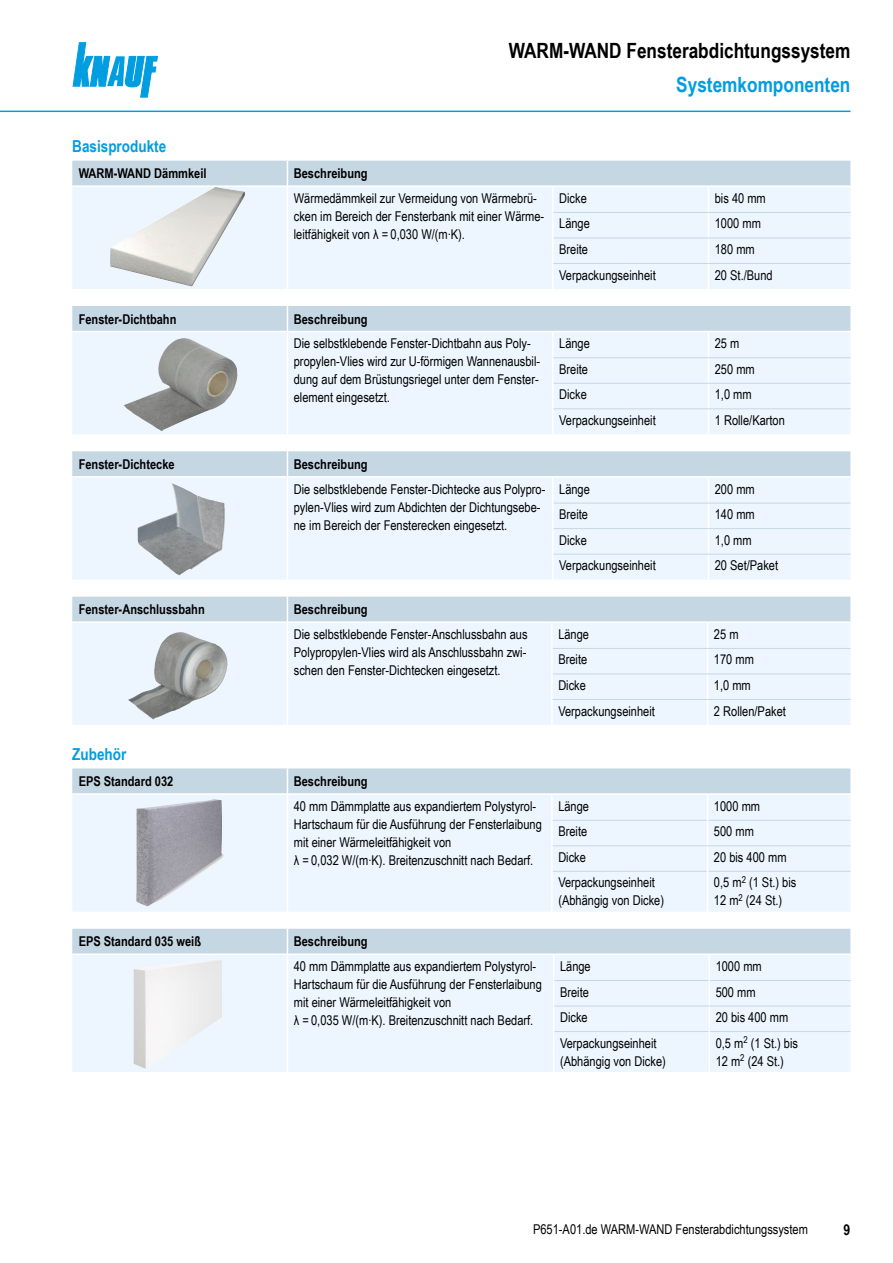
<style>
.page{position:relative;width:893px;height:1263px;background:#fff}
.page>*{position:absolute;margin:0;border:0;box-sizing:border-box;transform-origin:0 0}
.Ue1_Kopf_Ma{font:700 21px "Arial Narrow";color:#000}
.IHV_Ue2_Kopf_Ma{font:700 21px "Arial Narrow";color:#009de0}
.IHV_Ue3_11cyan_Ma{font:700 16.5px "Arial Narrow";color:#009de0}
.t1{font:700 15px "Arial Narrow";color:#000}
.Tab_Text_Ma{font:13.5px/18px "Arial Narrow";color:#000}
.Tab_Kopf_Ma{font:700 13.5px "Arial Narrow";color:#000}
</style>
<div class="page">
<svg style="left:73px;top:43px;width:84px;height:54px"></svg>
<hr style="left:0;top:111px;width:850px;height:1px;background:#009de0">
<svg style="left:72px;top:161px;width:778px;height:128px;background:#e4eff8"></svg>
<hr style="left:708px;top:212px;width:142px;height:1px;background:#c6d7e4">
<hr style="left:708px;top:238px;width:142px;height:1px;background:#c6d7e4">
<hr style="left:708px;top:263px;width:142px;height:1px;background:#c6d7e4">
<hr style="left:554px;top:212px;width:154px;height:1px;background:#c6d7e4">
<hr style="left:554px;top:238px;width:154px;height:1px;background:#c6d7e4">
<hr style="left:554px;top:263px;width:154px;height:1px;background:#c6d7e4">
<img style="left:110px;top:187px;width:137px;height:99px">
<svg style="left:72px;top:306px;width:778px;height:128px;background:#e4eff8"></svg>
<hr style="left:708px;top:357px;width:142px;height:1px;background:#c6d7e4">
<hr style="left:708px;top:383px;width:142px;height:1px;background:#c6d7e4">
<hr style="left:708px;top:408px;width:142px;height:1px;background:#c6d7e4">
<hr style="left:554px;top:357px;width:154px;height:1px;background:#c6d7e4">
<hr style="left:554px;top:383px;width:154px;height:1px;background:#c6d7e4">
<hr style="left:554px;top:408px;width:154px;height:1px;background:#c6d7e4">
<img style="left:123px;top:338px;width:115px;height:93px">
<svg style="left:72px;top:451px;width:778px;height:129px;background:#e5eff8"></svg>
<hr style="left:708px;top:503px;width:142px;height:1px;background:#c6d7e4">
<hr style="left:708px;top:528px;width:142px;height:1px;background:#c6d7e4">
<hr style="left:708px;top:554px;width:142px;height:1px;background:#c6d7e4">
<hr style="left:554px;top:503px;width:154px;height:1px;background:#c6d7e4">
<hr style="left:554px;top:528px;width:154px;height:1px;background:#c6d7e4">
<hr style="left:554px;top:554px;width:154px;height:1px;background:#c6d7e4">
<img style="left:137px;top:483px;width:88px;height:92px">
<svg style="left:72px;top:597px;width:778px;height:128px;background:#e5eff8"></svg>
<hr style="left:708px;top:648px;width:142px;height:1px;background:#c6d7e4">
<hr style="left:708px;top:673px;width:142px;height:1px;background:#c6d7e4">
<hr style="left:708px;top:699px;width:142px;height:1px;background:#c6d7e4">
<hr style="left:553px;top:648px;width:155px;height:1px;background:#c6d7e4">
<hr style="left:553px;top:673px;width:155px;height:1px;background:#c6d7e4">
<hr style="left:553px;top:699px;width:155px;height:1px;background:#c6d7e4">
<img style="left:128px;top:632px;width:101px;height:87px">
<div style="left:72px;top:871px;width:778px;height:41px;background:#edf6fe"></div>
<hr style="left:553px;top:871px;width:154px;height:1px;background:#c6d7e4">
<hr style="left:708px;top:871px;width:142px;height:1px;background:#c6d7e4">
<hr style="left:707px;top:871px;width:1px;height:41px;background:#fff">
<hr style="left:287px;top:871px;width:1px;height:41px;background:#fff">
<hr style="left:551px;top:871px;width:2px;height:41px;background:#fff">
<svg style="left:72px;top:768px;width:778px;height:103px;background:#e2edf7"></svg>
<hr style="left:708px;top:845px;width:142px;height:1px;background:#c6d7e4">
<hr style="left:553px;top:820px;width:154px;height:1px;background:#c6d7e4">
<hr style="left:553px;top:845px;width:155px;height:1px;background:#c6d7e4">
<img style="left:133px;top:799px;width:95px;height:107px">
<div style="left:72px;top:1031px;width:778px;height:41px;background:#edf6fe"></div>
<hr style="left:554px;top:1031px;width:154px;height:1px;background:#c6d7e4">
<hr style="left:710px;top:1031px;width:140px;height:1px;background:#c6d7e4">
<hr style="left:708px;top:1031px;width:2px;height:41px;background:#fff">
<hr style="left:287px;top:1031px;width:1px;height:41px;background:#fff">
<hr style="left:553px;top:1031px;width:1px;height:41px;background:#fff">
<svg style="left:72px;top:929px;width:778px;height:102px;background:#e2edf7"></svg>
<hr style="left:709px;top:1006px;width:141px;height:1px;background:#c6d7e4">
<hr style="left:554px;top:1006px;width:155px;height:1px;background:#c6d7e4">
<img style="left:133px;top:959px;width:89px;height:110px">
<p class="Ue1_Kopf_Ma" style="left:509px;top:34px;width:343px">WARM-WAND Fensterabdichtungssystem</p>
<p class="IHV_Ue2_Kopf_Ma" style="left:676px;top:69px;width:176px">Systemkomponenten</p>
<p class="IHV_Ue3_11cyan_Ma" style="left:72px;top:134px;width:95px">Basisprodukte</p>
<p class="Tab_Kopf_Ma" style="left:79px;top:163px;width:129px">WARM-WAND Dämmkeil</p>
<p class="Tab_Kopf_Ma" style="left:294px;top:163px;width:75px">Beschreibung</p>
<p class="Tab_Text_Ma" style="left:294px;top:189px;width:252px">Wärmedämmkeil zur Vermeidung von Wärmebrü&shy;cken im Bereich der Fensterbank mit einer Wärme&shy;leitfähigkeit von λ = 0,030 W/(m∙K).</p>
<p class="Tab_Text_Ma" style="left:559px;top:189px;width:29px">Dicke</p>
<p class="Tab_Text_Ma" style="left:715px;top:189px;width:53px">bis 40 mm</p>
<p class="Tab_Text_Ma" style="left:559px;top:214px;width:32px">Länge</p>
<p class="Tab_Text_Ma" style="left:715px;top:214px;width:48px">1000 mm</p>
<p class="Tab_Text_Ma" style="left:559px;top:240px;width:30px">Breite</p>
<p class="Tab_Text_Ma" style="left:715px;top:240px;width:41px">180 mm</p>
<p class="Tab_Text_Ma" style="left:559px;top:265px;width:98px">Verpackungseinheit</p>
<p class="Tab_Text_Ma" style="left:715px;top:265px;width:59px">20 St./Bund</p>
<p class="Tab_Kopf_Ma" style="left:79px;top:309px;width:99px">Fenster-Dichtbahn</p>
<p class="Tab_Kopf_Ma" style="left:294px;top:309px;width:75px">Beschreibung</p>
<p class="Tab_Text_Ma" style="left:294px;top:334px;width:248px">Die selbstklebende Fenster-Dichtbahn aus Poly&shy;propylen-Vlies wird zur U-förmigen Wannenausbil&shy;dung auf dem Brüstungsriegel unter dem Fenster&shy;element eingesetzt.</p>
<p class="Tab_Text_Ma" style="left:559px;top:334px;width:32px">Länge</p>
<p class="Tab_Text_Ma" style="left:715px;top:334px;width:26px">25 m</p>
<p class="Tab_Text_Ma" style="left:559px;top:360px;width:30px">Breite</p>
<p class="Tab_Text_Ma" style="left:715px;top:360px;width:41px">250 mm</p>
<p class="Tab_Text_Ma" style="left:559px;top:385px;width:29px">Dicke</p>
<p class="Tab_Text_Ma" style="left:715px;top:385px;width:38px">1,0 mm</p>
<p class="Tab_Text_Ma" style="left:559px;top:411px;width:98px">Verpackungseinheit</p>
<p class="Tab_Text_Ma" style="left:715px;top:411px;width:72px">1 Rolle/Karton</p>
<p class="Tab_Kopf_Ma" style="left:79px;top:454px;width:97px">Fenster-Dichtecke</p>
<p class="Tab_Kopf_Ma" style="left:294px;top:454px;width:75px">Beschreibung</p>
<p class="Tab_Text_Ma" style="left:294px;top:479px;width:253px">Die selbstklebende Fenster-Dichtecke aus Polypro&shy;pylen-Vlies wird zum Abdichten der Dichtungsebe&shy;ne im Bereich der Fensterecken eingesetzt.</p>
<p class="Tab_Text_Ma" style="left:559px;top:479px;width:32px">Länge</p>
<p class="Tab_Text_Ma" style="left:715px;top:479px;width:41px">200 mm</p>
<p class="Tab_Text_Ma" style="left:559px;top:505px;width:30px">Breite</p>
<p class="Tab_Text_Ma" style="left:715px;top:505px;width:41px">140 mm</p>
<p class="Tab_Text_Ma" style="left:559px;top:530px;width:29px">Dicke</p>
<p class="Tab_Text_Ma" style="left:715px;top:530px;width:38px">1,0 mm</p>
<p class="Tab_Text_Ma" style="left:559px;top:556px;width:98px">Verpackungseinheit</p>
<p class="Tab_Text_Ma" style="left:715px;top:556px;width:65px">20 Set/Paket</p>
<p class="Tab_Kopf_Ma" style="left:79px;top:599px;width:128px">Fenster-Anschlussbahn</p>
<p class="Tab_Kopf_Ma" style="left:294px;top:599px;width:75px">Beschreibung</p>
<p class="Tab_Text_Ma" style="left:294px;top:625px;width:235px;text-align:justify">Die selbstklebende Fenster-Anschlussbahn aus Polypropylen-Vlies wird als Anschlussbahn zwi&shy;schen den Fenster-Dichtecken eingesetzt.</p>
<p class="Tab_Text_Ma" style="left:558px;top:625px;width:32px">Länge</p>
<p class="Tab_Text_Ma" style="left:714px;top:625px;width:26px">25 m</p>
<p class="Tab_Text_Ma" style="left:558px;top:650px;width:30px">Breite</p>
<p class="Tab_Text_Ma" style="left:714px;top:650px;width:41px">170 mm</p>
<p class="Tab_Text_Ma" style="left:558px;top:676px;width:29px">Dicke</p>
<p class="Tab_Text_Ma" style="left:714px;top:676px;width:38px">1,0 mm</p>
<p class="Tab_Text_Ma" style="left:558px;top:701px;width:98px">Verpackungseinheit</p>
<p class="Tab_Text_Ma" style="left:714px;top:701px;width:73px">2 Rollen/Paket</p>
<p class="IHV_Ue3_11cyan_Ma" style="left:72px;top:742px;width:56px">Zubehör</p>
<p class="Tab_Kopf_Ma" style="left:79px;top:771px;width:96px">EPS Standard 032</p>
<p class="Tab_Kopf_Ma" style="left:294px;top:771px;width:75px">Beschreibung</p>
<p class="Tab_Text_Ma" style="left:294px;top:796px;width:249px">40 mm Dämmplatte aus expandiertem Polystyrol-<br>Hartschaum für die Ausführung der Fensterlaibung mit einer Wärmeleitfähigkeit von</p>
<p class="Tab_Text_Ma" style="left:294px;top:850px;width:241px">λ = 0,032 W/(m∙K). Breitenzuschnitt nach Bedarf.</p>
<p class="Tab_Kopf_Ma" style="left:79px;top:931px;width:124px">EPS Standard 035 weiß</p>
<p class="Tab_Kopf_Ma" style="left:294px;top:931px;width:75px">Beschreibung</p>
<p class="Tab_Text_Ma" style="left:294px;top:957px;width:249px">40 mm Dämmplatte aus expandiertem Polystyrol-<br>Hartschaum für die Ausführung der Fensterlaibung mit einer Wärmeleitfähigkeit von</p>
<p class="Tab_Text_Ma" style="left:294px;top:1011px;width:241px">λ = 0,035 W/(m∙K). Breitenzuschnitt nach Bedarf.</p>
<p class="Tab_Text_Ma" style="left:558px;top:796px;width:32px">Länge</p>
<p class="Tab_Text_Ma" style="left:714px;top:796px;width:48px">1000 mm</p>
<p class="Tab_Text_Ma" style="left:558px;top:822px;width:30px">Breite</p>
<p class="Tab_Text_Ma" style="left:714px;top:822px;width:41px">500 mm</p>
<p class="Tab_Text_Ma" style="left:558px;top:847px;width:29px">Dicke</p>
<p class="Tab_Text_Ma" style="left:714px;top:847px;width:74px">20 bis 400 mm</p>
<p class="Tab_Text_Ma" style="left:558px;top:873px;width:98px">Verpackungseinheit</p>
<p class="Tab_Text_Ma" style="left:558px;top:891px;width:107px">(Abhängig von Dicke)</p>
<p class="Tab_Text_Ma" style="left:714px;top:873px;width:84px">0,5 m<sup>2</sup> (1 St.) bis</p>
<p class="Tab_Text_Ma" style="left:714px;top:891px;width:70px">12 m<sup>2</sup> (24 St.)</p>
<p class="Tab_Text_Ma" style="left:560px;top:957px;width:32px">Länge</p>
<p class="Tab_Text_Ma" style="left:716px;top:957px;width:48px">1000 mm</p>
<p class="Tab_Text_Ma" style="left:560px;top:982px;width:30px">Breite</p>
<p class="Tab_Text_Ma" style="left:716px;top:982px;width:41px">500 mm</p>
<p class="Tab_Text_Ma" style="left:560px;top:1008px;width:29px">Dicke</p>
<p class="Tab_Text_Ma" style="left:716px;top:1008px;width:74px">20 bis 400 mm</p>
<p class="Tab_Text_Ma" style="left:560px;top:1033px;width:98px">Verpackungseinheit</p>
<p class="Tab_Text_Ma" style="left:560px;top:1051px;width:107px">(Abhängig von Dicke)</p>
<p class="Tab_Text_Ma" style="left:716px;top:1033px;width:84px">0,5 m<sup>2</sup> (1 St.) bis</p>
<p class="Tab_Text_Ma" style="left:716px;top:1051px;width:70px">12 m<sup>2</sup> (24 St.)</p>
<p class="Tab_Text_Ma" style="left:533px;top:1220px;width:276px">P651-A01.de WARM-WAND Fensterabdichtungssystem</p>
<p class="t1" style="left:844px;top:1218px;width:8px">9</p>
</div>
